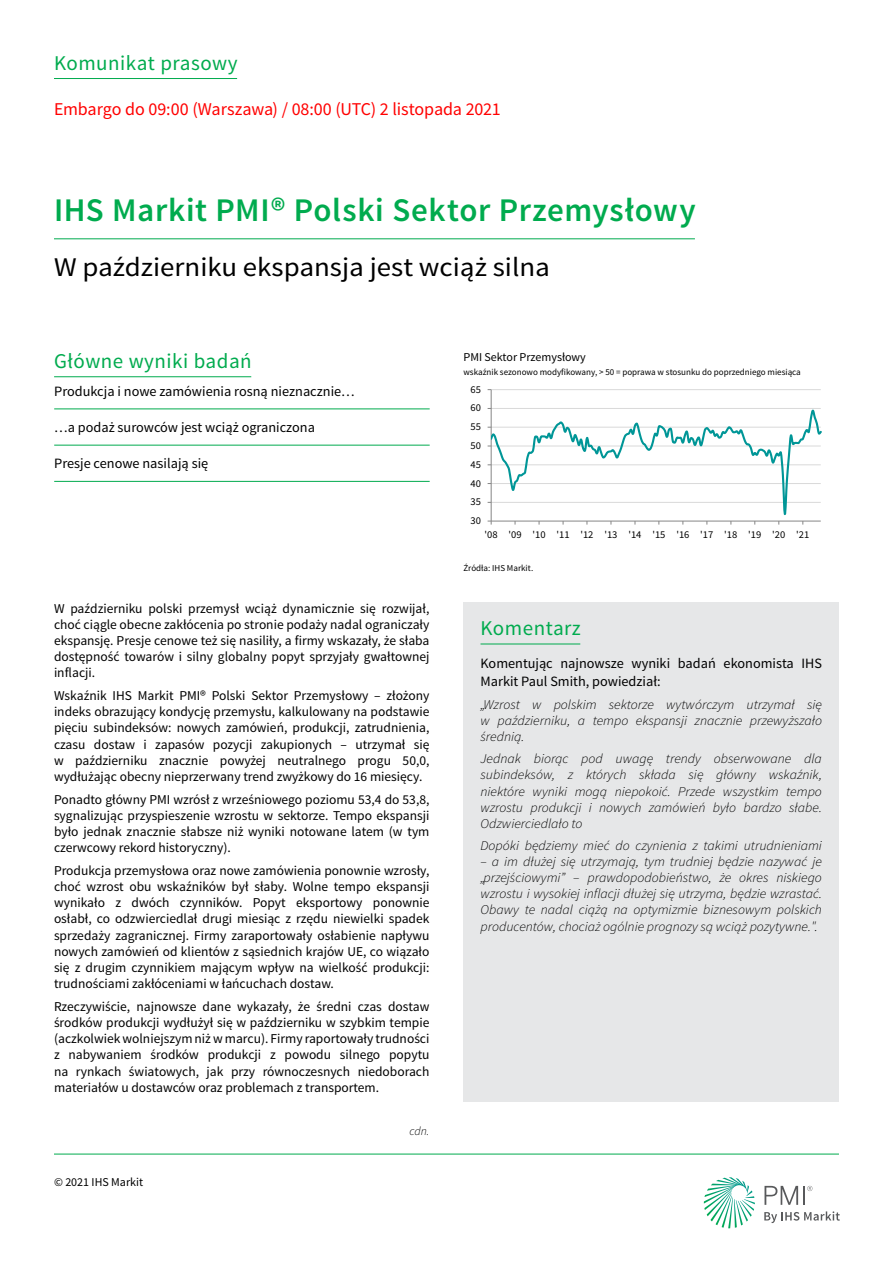
<style>
.page{position:relative;width:893px;height:1263px;background:#fff}
.page>*{position:absolute;margin:0;border:0;box-sizing:border-box;transform-origin:0 0}
.t1{font:600 33px "Source Sans Pro";letter-spacing:.02em;color:#00ab4e}
.t2{font:27px "Source Sans Pro";color:#000;scale:1.07 1}
.t3{font:21px "Source Sans Pro";letter-spacing:.025em;color:#00ab4e}
.t4{font:18px "Source Sans Pro";letter-spacing:-.01em;color:#f00}
.t5{font:14.25px/17.1px "Source Sans Pro";color:#000}
.t6{font:13.5px/16.2px "Source Sans Pro";color:#000;text-align:justify}
.t7{font:italic 300 13.35px/16px "Source Sans Pro";color:#000;text-align:justify;scale:1.04 1}
.t8{font:12px "Source Sans Pro";color:#000}
.t9{font:italic 300 12px "Source Sans Pro";color:#000}
.t10{font:10.35px "Source Sans Pro";letter-spacing:-.005em;color:#000}
.t11{font:9px "Source Sans Pro";color:#000}
.s1{font-size:14.25px}
</style>
<div class="page">
<svg style="left:704px;top:1177px;width:51px;height:51px"></svg>
<svg style="left:764px;top:1211px;width:76px;height:12px"></svg>
<svg style="left:764px;top:1186px;width:48px;height:19px"></svg>
<hr style="left:54px;top:1154px;width:785px;height:1px;background:#00ab4e">
<hr style="left:491px;top:389px;width:330px;height:1px;background:#d9d9d9">
<hr style="left:491px;top:390px;width:1px;height:131px;background:#868686">
<svg style="left:488px;top:408px;width:333px;height:117px"></svg>
<hr style="left:54px;top:376px;width:197px;height:1px;background:#00ab4e">
<hr style="left:54px;top:78px;width:183px;height:1px;background:#00ab4e">
<hr style="left:54px;top:238px;width:641px;height:1px;background:#00ab4e">
<hr style="left:54px;top:409px;width:376px;height:1px;background:#00ab4e">
<hr style="left:54px;top:445px;width:376px;height:1px;background:#00ab4e">
<hr style="left:54px;top:481px;width:376px;height:1px;background:#00ab4e">
<div style="left:463px;top:602px;width:376px;height:56px;background:#e6e7e8"></div>
<hr style="left:480px;top:644px;width:100px;height:1px;background:#00ab4e">
<div style="left:463px;top:658px;width:376px;height:443px;background:#e6e7e8"></div>
<h3 class="t3" style="left:54px;top:50px;width:185px">Komunikat prasowy</h3>
<h3 class="t4" style="left:54px;top:98px;width:448px">Embargo do 09:00 (Warszawa) / 08:00 (UTC) 2 listopada 2021</h3>
<h1 class="t1" style="left:54px;top:190px;width:643px">IHS Markit PMI® Polski Sektor Przemysłowy</h1>
<h2 class="t2" style="left:54px;top:250px;width:465px">W październiku ekspansja jest wciąż silna</h2>
<h3 class="t3" style="left:54px;top:348px;width:199px">Główne wyniki badań</h3>
<p class="t5" style="left:54px;top:383px;width:302px">Produkcja i nowe zamówienia rosną nieznacznie…</p>
<p class="t5" style="left:54px;top:419px;width:262px">…a podaż surowców jest wciąż ograniczona</p>
<p class="t5" style="left:54px;top:455px;width:156px">Presje cenowe nasilają się</p>
<p class="t6" style="left:54px;top:600px;width:377px">W październiku polski przemysł wciąż dynamicznie się rozwijał, choć ciągle obecne zakłócenia po stronie podaży nadal ograniczały ekspansję. Presje cenowe też się nasiliły, a firmy wskazały, że słaba dostępność towarów i silny globalny popyt sprzyjały gwałtownej inflacji.</p>
<p class="t6" style="left:54px;top:688px;width:377px">Wskaźnik IHS Markit PMI® Polski Sektor Przemysłowy – złożony indeks obrazujący kondycję przemysłu, kalkulowany na podstawie pięciu subindeksów: nowych zamówień, produkcji, zatrudnienia, czasu dostaw i zapasów pozycji zakupionych – utrzymał się w październiku znacznie powyżej neutralnego progu 50,0, wydłużając obecny nieprzerwany trend zwyżkowy do 16 miesięcy.</p>
<p class="t6" style="left:54px;top:791px;width:377px">Ponadto główny PMI wzrósł z wrześniowego poziomu 53,4 do 53,8, sygnalizując przyspieszenie wzrostu w sektorze. Tempo ekspansji było jednak znacznie słabsze niż wyniki notowane latem (w tym czerwcowy rekord historyczny).</p>
<p class="t6" style="left:54px;top:862px;width:377px">Produkcja przemysłowa oraz nowe zamówienia ponownie wzrosły, choć wzrost obu wskaźników był słaby. Wolne tempo ekspansji wynikało z dwóch czynników. Popyt eksportowy ponownie osłabł, co odzwierciedlał drugi miesiąc z rzędu niewielki spadek sprzedaży zagranicznej. Firmy zaraportowały osłabienie napływu nowych zamówień od klientów z sąsiednich krajów UE, co wiązało się z drugim czynnikiem mającym wpływ na wielkość produkcji: trudnościami zakłóceniami w łańcuchach dostaw.</p>
<p class="t6" style="left:54px;top:998px;width:377px">Rzeczywiście, najnowsze dane wykazały, że średni czas dostaw środków produkcji wydłużył się w październiku w szybkim tempie (aczkolwiek wolniejszym niż w marcu). Firmy raportowały trudności z nabywaniem środków produkcji z powodu silnego popytu na rynkach światowych, jak przy równoczesnych niedoborach materiałów u dostawców oraz problemach z transportem.</p>
<p class="t8" style="left:54px;top:1175px;width:91px">© 2021 IHS Markit</p>
<p class="t9" style="left:409px;top:1124px;width:21px">cdn.</p>
<p class="t8" style="left:463px;top:350px;width:124px">PMI Sektor Przemysłowy</p>
<p class="t11" style="left:463px;top:366px;width:339px">wskaźnik sezonowo modyfikowany, &gt; 50 = poprawa w stosunku do poprzedniego miesiąca</p>
<p class="t10" style="left:470px;top:383px;width:12px">65</p>
<p class="t10" style="left:470px;top:402px;width:12px">60</p>
<p class="t10" style="left:470px;top:420px;width:12px">55</p>
<p class="t10" style="left:470px;top:439px;width:12px">50</p>
<p class="t10" style="left:470px;top:458px;width:12px">45</p>
<p class="t10" style="left:470px;top:477px;width:12px">40</p>
<p class="t10" style="left:470px;top:495px;width:12px">35</p>
<p class="t10" style="left:470px;top:514px;width:12px">30</p>
<p class="t10" style="left:484px;top:528px;width:326px">'08 '09 '10 '11 '12 '13 '14 '15 '16 '17 '18 '19 '20 '21</p>
<p class="t11" style="left:463px;top:562px;width:71px">Źródła: IHS Markit.</p>
<h3 class="t3" style="left:480px;top:615px;width:102px">Komentarz</h3>
<p class="t5" style="left:480px;top:655px;width:343px">Komentując najnowsze wyniki badań ekonomista IHS<br>Markit Paul Smith, powiedział:</p>
<p class="t7" style="left:480px;top:697px;width:330px"><span class="s1">„</span>Wzrost w polskim sektorze wytwórczym utrzymał się w październiku, a tempo ekspansji znacznie przewyższało średnią.</p>
<p class="t7" style="left:480px;top:751px;width:330px">Jednak biorąc pod uwagę trendy obserwowane dla subindeksów, z których składa się główny wskaźnik, niektóre wyniki mogą niepokoić. Przede wszystkim tempo wzrostu produkcji i nowych zamówień było bardzo słabe.<br>Odzwierciedlało to</p>
<p class="t7" style="left:480px;top:837px;width:330px">Dopóki będziemy mieć do czynienia z takimi utrudnieniami</p>
<p class="t7" style="left:480px;top:853px;width:330px">– a im dłużej się utrzymają, tym trudniej będzie nazywać je „przejściowymi” – prawdopodobieństwo, że okres niskiego wzrostu i wysokiej inflacji dłużej się utrzyma, będzie wzrastać.<br>Obawy te nadal ciążą na optymizmie biznesowym polskich producentów, chociaż ogólnie prognozy są wciąż pozytywne.<span class="s1">".</span></p>
</div>
